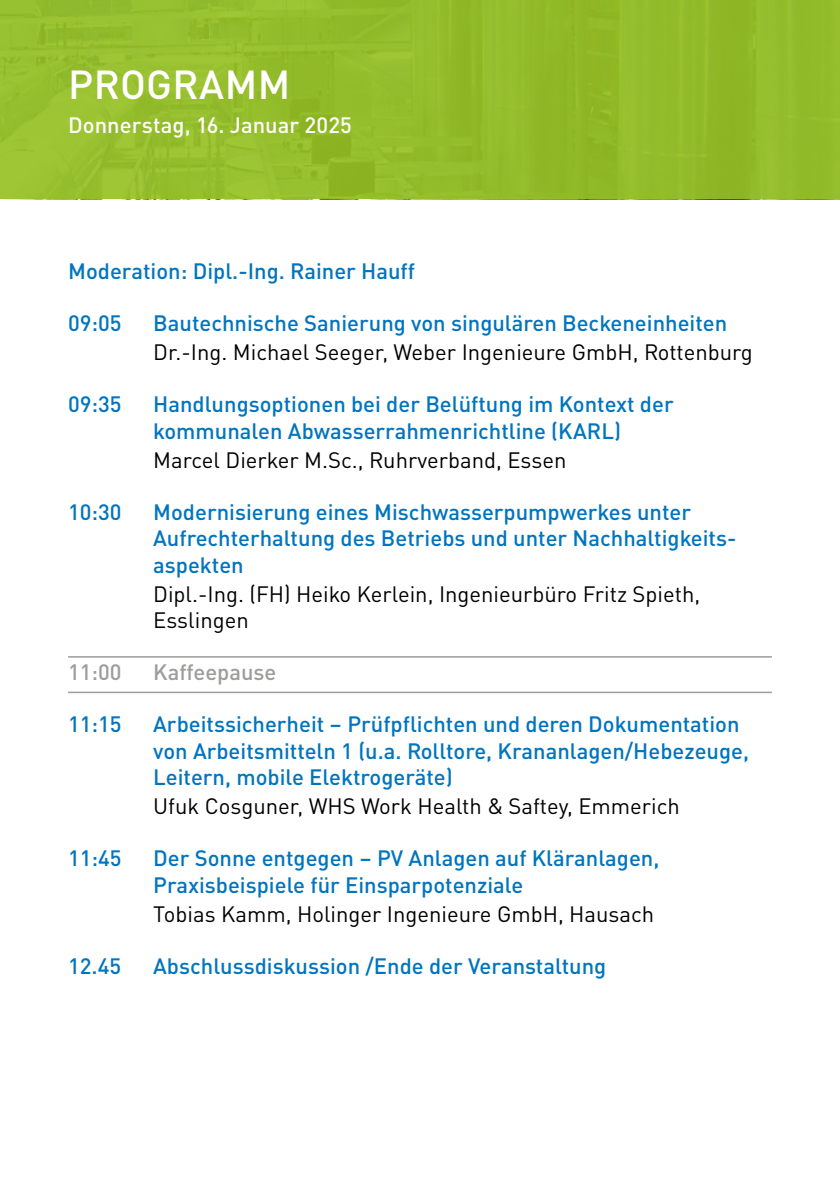
<style>
.page{position:relative;width:840px;height:1191px;background:#fff}
.page>*{position:absolute;margin:0;border:0;box-sizing:border-box;transform-origin:0 0}
.t1{font:500 40px "DINOT";letter-spacing:.01em;color:#fff}
.t2{font:500 22px/26.4px "DINOT";color:#0075bf}
.t3{font:22px/26.4px "DINOT";color:#000}
.t4{font:500 22px "DINOT";letter-spacing:.005em;color:#fff}
.t5{font:500 22px "DINOT";color:#9d9d9c}
</style>
<div class="page">
<div style="left:0;top:0;width:839px;height:199px;background:#94bd2c"></div>
<hr style="left:68px;top:656px;width:703px;height:1px;background:#9d9d9c">
<hr style="left:68px;top:691px;width:703px;height:2px;background:#9d9d9c">
<h1 class="t1" style="left:68px;top:53px;width:223px">PROGRAMM</h1>
<p class="t4" style="left:68px;top:108px;width:285px">Donnerstag, 16. Januar 2025</p>
<p class="t2" style="left:68px;top:257px;width:348px">Moderation: Dipl.-Ing. Rainer Hauff</p>
<p class="t2" style="left:68px;top:308px;width:55px">09:05</p>
<p class="t2" style="left:153px;top:308px;width:575px">Bautechnische Sanierung von singulären Beckeneinheiten</p>
<p class="t3" style="left:153px;top:338px;width:600px">Dr.-Ing. Michael Seeger, Weber Ingenieure GmbH, Rottenburg</p>
<p class="t2" style="left:68px;top:390px;width:55px">09:35</p>
<p class="t2" style="left:153px;top:390px;width:521px">Handlungsoptionen bei der Belüftung im Kontext der kommunalen Abwasserrahmenrichtline (KARL)</p>
<p class="t3" style="left:153px;top:445px;width:414px">Marcel Dierker M.Sc., Ruhrverband, Essen</p>
<p class="t2" style="left:68px;top:497px;width:55px">10:30</p>
<p class="t2" style="left:153px;top:497px;width:584px">Modernisierung eines Mischwasserpumpwerkes unter<br>Aufrechterhaltung des Betriebs und unter Nachhaltigkeits&shy;aspekten</p>
<p class="t3" style="left:153px;top:579px;width:548px">Dipl.-Ing. (FH) Heiko Kerlein, Ingenieurbüro Fritz Spieth,<br>Esslingen</p>
<p class="t5" style="left:68px;top:655px;width:55px">11:00</p>
<p class="t5" style="left:153px;top:655px;width:125px">Kaffeepause</p>
<p class="t2" style="left:68px;top:709px;width:55px">11:15</p>
<p class="t2" style="left:153px;top:709px;width:597px">Arbeitssicherheit – Prüfpflichten und deren Dokumentation von Arbeitsmitteln 1 (u.a. Rolltore, Krananlagen/Hebezeuge,<br>Leitern, mobile Elektrogeräte)</p>
<p class="t3" style="left:153px;top:791px;width:528px">Ufuk Cosguner, WHS Work Health &amp; Saftey, Emmerich</p>
<p class="t2" style="left:68px;top:843px;width:55px">11:45</p>
<p class="t2" style="left:153px;top:843px;width:507px">Der Sonne entgegen – PV Anlagen auf Kläranlagen,<br>Praxisbeispiele für Einsparpotenziale</p>
<p class="t3" style="left:153px;top:899px;width:502px">Tobias Kamm, Holinger Ingenieure GmbH, Hausach</p>
<p class="t2" style="left:68px;top:951px;width:55px">12.45</p>
<p class="t2" style="left:153px;top:951px;width:454px">Abschlussdiskussion /Ende der Veranstaltung</p>
</div>
